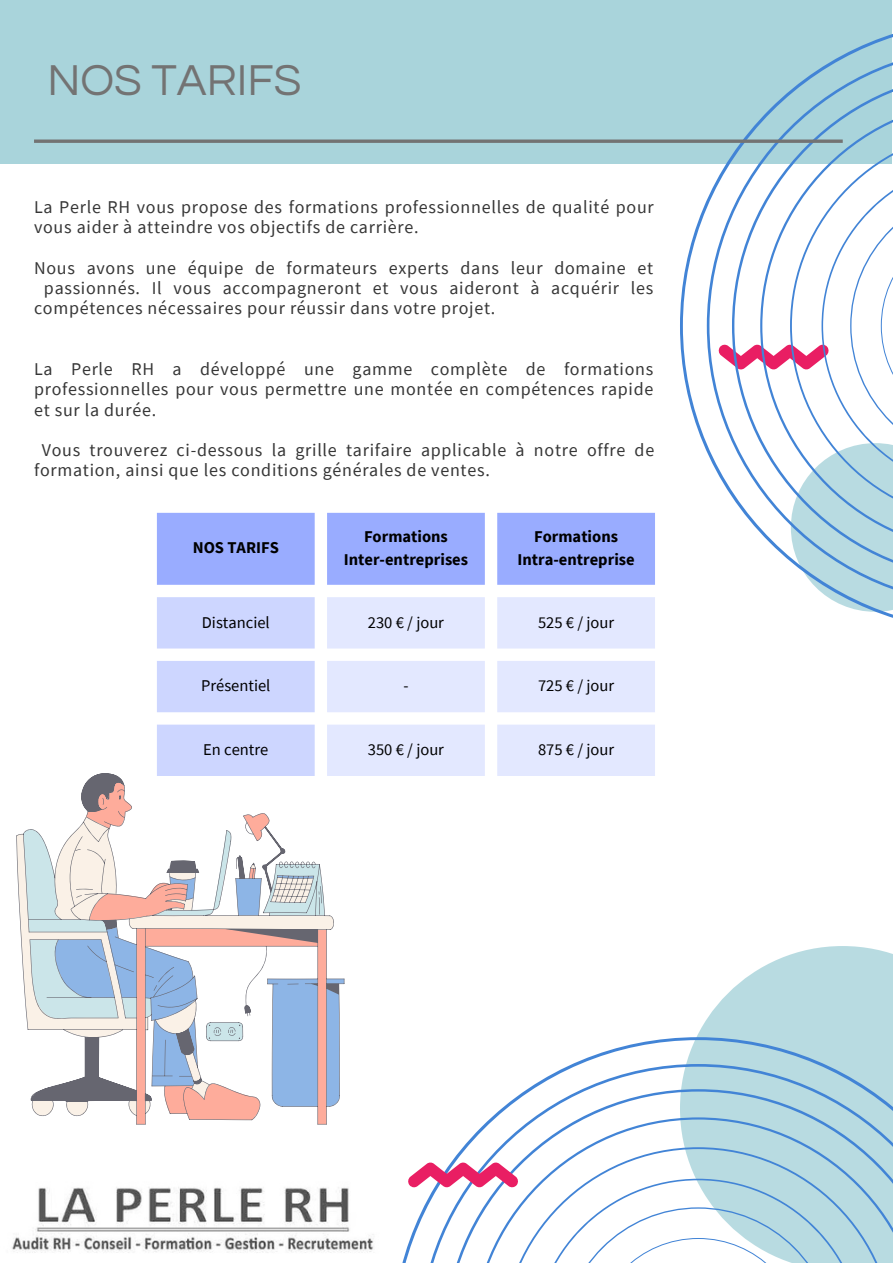
<style>
.page{position:relative;width:893px;height:1264px;background:#fff}
.page>*{position:absolute;margin:0;border:0;box-sizing:border-box;transform-origin:0 0}
.t1{font:45px "Questrial";color:#737373}
.t2{font:18px/20.2px "Source Sans Pro";letter-spacing:.04em;color:#363636}
.t3{font:16.5px "Source Sans Pro";color:#000}
.t4{font:700 16.5px/22.5px "Source Sans Pro";color:#000;text-align:center}
</style>
<div class="page">
<div style="left:0;top:0;width:891px;height:163px;background:#a9d4db"></div>
<svg style="left:680px;top:19px;width:212px;height:599px"></svg>
<svg style="left:706px;top:46px;width:186px;height:559px"></svg>
<svg style="left:17px;top:773px;width:327px;height:351px"></svg>
<div style="left:157px;top:513px;width:498px;height:72px;background:#99acff"></div>
<svg style="left:157px;top:597px;width:158px;height:179px;background:#d4dbff"></svg>
<svg style="left:327px;top:597px;width:328px;height:179px;fill:#e3e8ff"></svg>
<svg style="left:696px;top:946px;width:196px;height:91px;fill:#b8dbe1"></svg>
<svg style="left:402px;top:1037px;width:490px;height:225px"></svg>
<svg style="left:418px;top:1063px;width:474px;height:84px"></svg>
<svg style="left:408px;top:1147px;width:484px;height:115px"></svg>
<img style="left:12px;top:1187px;width:362px;height:66px">
<svg style="left:34px;top:139px;width:808px;height:4px;background:#7a8182"></svg>
<h1 class="t1" style="left:48px;top:58px;width:255px">NOS TARIFS</h1>
<p class="t2" style="left:34px;top:197px;width:621px">La Perle RH vous propose des formations professionnelles de qualité pour vous aider à atteindre vos objectifs de carrière.</p>
<p class="t2" style="left:34px;top:257px;width:620px">Nous avons une équipe de formateurs experts dans leur domaine et</p>
<p class="t2" style="left:44px;top:277px;width:611px">passionnés. Il vous accompagneront et vous aideront à acquérir les</p>
<p class="t2" style="left:34px;top:298px;width:462px">compétences nécessaires pour réussir dans votre projet.</p>
<p class="t2" style="left:34px;top:358px;width:621px;text-align:justify">La Perle RH a développé une gamme complète de formations professionnelles pour vous permettre une montée en compétences rapide et sur la durée.</p>
<p class="t2" style="left:34px;top:439px;width:621px;text-indent:8px">Vous trouverez ci-dessous la grille tarifaire applicable à notre offre de formation, ainsi que les conditions générales de ventes.</p>
<p class="t4" style="left:193px;top:536px;width:88px">NOS TARIFS</p>
<p class="t4" style="left:344px;top:525px;width:126px">Formations<br>Inter-entreprises</p>
<p class="t4" style="left:517px;top:525px;width:119px">Formations<br>Intra-entreprise</p>
<p class="t3" style="left:202px;top:611px;width:69px">Distanciel</p>
<p class="t3" style="left:368px;top:611px;width:78px">230 € / jour</p>
<p class="t3" style="left:538px;top:611px;width:78px">525 € / jour</p>
<p class="t3" style="left:201px;top:675px;width:71px">Présentiel</p>
<p class="t3" style="left:403px;top:675px;width:7px">-</p>
<p class="t3" style="left:538px;top:675px;width:78px">725 € / jour</p>
<p class="t3" style="left:203px;top:738px;width:67px">En centre</p>
<p class="t3" style="left:368px;top:738px;width:78px">350 € / jour</p>
<p class="t3" style="left:538px;top:738px;width:78px">875 € / jour</p>
</div>
